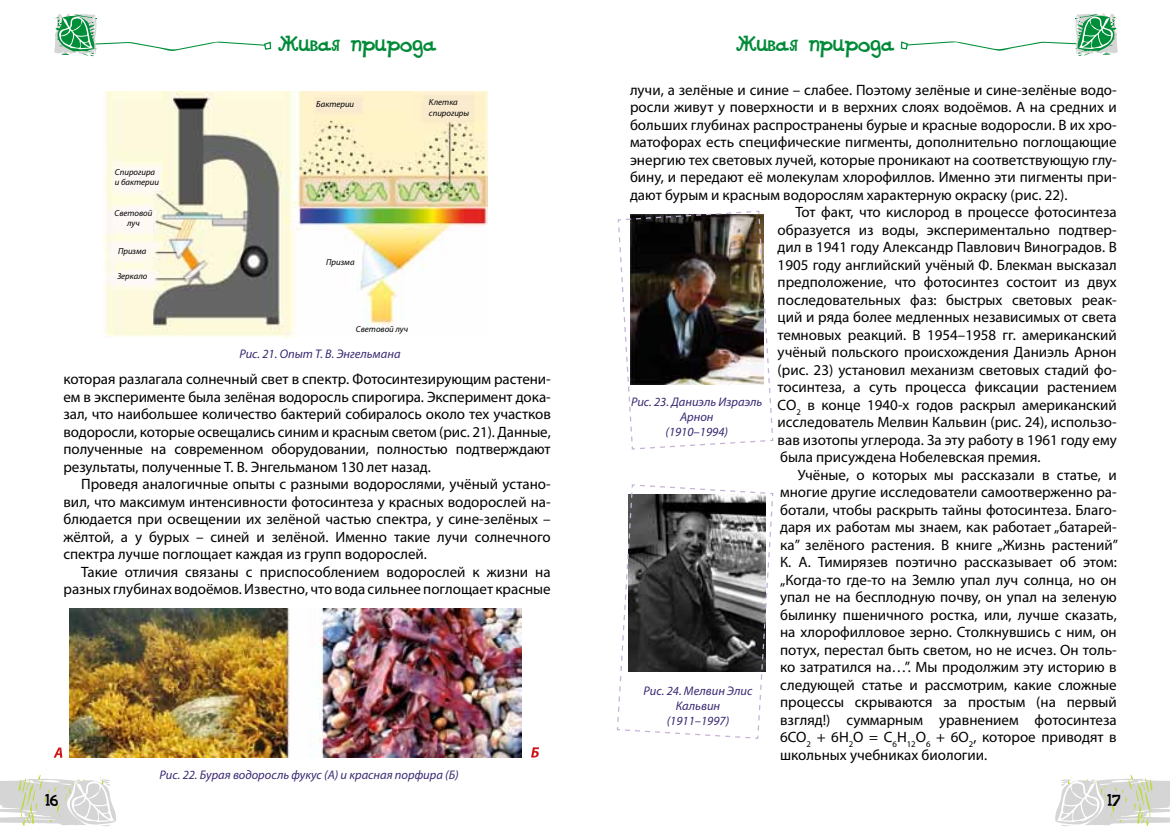
<style>
.page{position:relative;width:1170px;height:833px;background:#fff}
.page>*{position:absolute;margin:0;border:0;box-sizing:border-box;transform-origin:0 0}
.t1{font:21.25px "DS Goose";color:#008a38}
.t2{font:17.5px "DS Goose";color:#000}
.t3{font:15px/17.5px "Myriad Pro";color:#000;text-align:justify}
.t4{font:italic 12.5px/15px "Myriad Pro";color:#3a2872;text-align:center}
.t5{font:italic 8.75px/10.5px "Myriad Pro";color:#000}
</style>
<div class="page">
<img style="left:104px;top:91px;width:383px;height:247px">
<svg style="left:531px;top:747px;width:8px;height:10px"></svg>
<svg style="left:54px;top:747px;width:8px;height:10px"></svg>
<img style="left:69px;top:608px;width:452px;height:149px">
<img style="left:617px;top:210px;width:157px;height:240px">
<svg style="left:616px;top:484px;width:158px;height:255px"></svg>
<svg style="left:1055px;top:775px;width:114px;height:51px"></svg>
<svg style="left:0;top:775px;width:116px;height:51px"></svg>
<svg style="left:900px;top:13px;width:217px;height:43px"></svg>
<svg style="left:54px;top:14px;width:218px;height:42px"></svg>
<h1 class="t1" style="left:278px;top:31px;width:160px">Живая природа</h1>
<h1 class="t1" style="left:736px;top:31px;width:160px">Живая природа</h1>
<p class="t5" style="left:115px;top:167px;width:46px">Спирогира и бактерии</p>
<p class="t5" style="left:114px;top:207px;width:39px;text-align:center">Световой луч</p>
<p class="t5" style="left:118px;top:245px;width:30px">Призма</p>
<p class="t5" style="left:117px;top:271px;width:32px">Зеркало</p>
<p class="t5" style="left:316px;top:99px;width:39px">Бактерии</p>
<p class="t5" style="left:429px;top:97px;width:42px">Клетка спирогиры</p>
<p class="t5" style="left:326px;top:257px;width:30px">Призма</p>
<p class="t5" style="left:356px;top:324px;width:54px">Световой луч</p>
<p class="t4" style="left:239px;top:346px;width:163px">Рис. 21. Опыт Т. В. Энгельмана</p>
<p class="t3" style="left:63px;top:370px;width:489px">которая разлагала солнечный свет в спектр. Фотосинтезирующим растени&shy;ем в эксперименте была зелёная водоросль спирогира. Эксперимент дока&shy;зал, что наибольшее количество бактерий собиралось около тех участков водоросли, которые освещались синим и красным светом (рис. 21). Данные, полученные на современном оборудовании, полностью подтверждают результаты, полученные Т. В. Энгельманом 130 лет назад.</p>
<p class="t3" style="left:63px;top:475px;width:489px;text-indent:18px">Проведя аналогичные опыты с разными водорослями, учёный устано&shy;вил, что максимум интенсивности фотосинтеза у красных водорослей на&shy;блюдается при освещении их зелёной частью спектра, у сине-зелёных – жёлтой, а у бурых – синей и зелёной. Именно такие лучи солнечного спектра лучше поглощает каждая из групп водорослей.</p>
<p class="t3" style="left:63px;top:562px;width:489px;text-align:right">Такие отличия связаны с приспособлением водорослей к жизни на разных глубинах водоёмов. Известно, что вода сильнее поглощает красные</p>
<p class="t4" style="left:159px;top:766px;width:301px">Рис. 22. Бурая водоросль фукус (А) и красная порфира (Б)</p>
<p class="t3" style="left:630px;top:81px;width:488px">лучи, а зелёные и синие – слабее. Поэтому зелёные и сине-зелёные водо-</p>
<p class="t3" style="left:630px;top:98px;width:488px">росли живут у поверхности и в верхних слоях водоёмов. А на средних и</p>
<p class="t3" style="left:630px;top:116px;width:488px">больших глубинах распространены бурые и красные водоросли. В их хро-</p>
<p class="t3" style="left:630px;top:133px;width:488px">матофорах есть специфические пигменты, дополнительно поглощающие</p>
<p class="t3" style="left:630px;top:151px;width:488px">энергию тех световых лучей, которые проникают на соответствующую глу-</p>
<p class="t3" style="left:630px;top:168px;width:488px">бину, и передают её молекулам хлорофиллов. Именно эти пигменты при-</p>
<p class="t3" style="left:630px;top:186px;width:439px">дают бурым и красным водорослям характерную окраску (рис. 22).</p>
<p class="t3" style="left:795px;top:203px;width:323px">Тот факт, что кислород в процессе фотосинтеза</p>
<p class="t3" style="left:777px;top:221px;width:340px">образуется из воды, экспериментально подтвер-</p>
<p class="t3" style="left:777px;top:238px;width:340px">дил в 1941 году Александр Павлович Виноградов. В</p>
<p class="t3" style="left:777px;top:256px;width:340px">1905 году английский учёный Ф. Блекман высказал</p>
<p class="t3" style="left:777px;top:273px;width:340px">предположение, что фотосинтез состоит из двух</p>
<p class="t3" style="left:777px;top:291px;width:340px">последовательных фаз: быстрых световых реак-</p>
<p class="t3" style="left:777px;top:308px;width:340px">ций и ряда более медленных независимых от света</p>
<p class="t3" style="left:777px;top:326px;width:340px">темновых реакций. В 1954–1958 гг. американский</p>
<p class="t3" style="left:777px;top:343px;width:340px">учёный польского происхождения Даниэль Арнон</p>
<p class="t3" style="left:777px;top:361px;width:340px">(рис. 23) установил механизм световых стадий фо-</p>
<p class="t3" style="left:777px;top:378px;width:340px">тосинтеза, а суть процесса фиксации растением</p>
<p class="t3" style="left:777px;top:396px;width:340px">СО<sub>2</sub> в конце 1940-х годов раскрыл американский</p>
<p class="t3" style="left:777px;top:413px;width:340px">исследователь Мелвин Кальвин (рис. 24), использо-</p>
<p class="t3" style="left:777px;top:431px;width:340px">вав изотопы углерода. За эту работу в 1961 году ему</p>
<p class="t3" style="left:780px;top:448px;width:262px">была присуждена Нобелевская премия.</p>
<p class="t3" style="left:797px;top:466px;width:320px">Учёные, о которых мы рассказали в статье, и</p>
<p class="t3" style="left:780px;top:483px;width:338px">многие другие исследователи самоотверженно ра-</p>
<p class="t3" style="left:780px;top:501px;width:338px">ботали, чтобы раскрыть тайны фотосинтеза. Благо-</p>
<p class="t3" style="left:780px;top:518px;width:338px">даря их работам мы знаем, как работает „батарей-</p>
<p class="t3" style="left:780px;top:536px;width:339px">ка” зелёного растения. В книге „Жизнь растений”</p>
<p class="t3" style="left:780px;top:553px;width:338px">К. А. Тимирязев поэтично рассказывает об этом:</p>
<p class="t3" style="left:780px;top:571px;width:338px">„Когда-то где-то на Землю упал луч солнца, но он</p>
<p class="t3" style="left:780px;top:588px;width:338px">упал не на бесплодную почву, он упал на зеленую</p>
<p class="t3" style="left:780px;top:606px;width:338px">былинку пшеничного ростка, или, лучше сказать,</p>
<p class="t3" style="left:780px;top:623px;width:338px">на хлорофилловое зерно. Столкнувшись с ним, он</p>
<p class="t3" style="left:780px;top:641px;width:338px">потух, перестал быть светом, но не исчез. Он толь-</p>
<p class="t3" style="left:780px;top:658px;width:338px">ко затратился на…”. Мы продолжим эту историю в</p>
<p class="t3" style="left:780px;top:676px;width:338px">следующей статье и рассмотрим, какие сложные</p>
<p class="t3" style="left:780px;top:693px;width:338px">процессы скрываются за простым (на первый</p>
<p class="t3" style="left:780px;top:711px;width:338px">взгляд!) суммарным уравнением фотосинтеза</p>
<p class="t3" style="left:780px;top:728px;width:338px">6СО<sub>2</sub> + 6Н<sub>2</sub>О = С<sub>6</sub>Н<sub>12</sub>О<sub>6</sub> + 6О<sub>2</sub>, которое приводят в</p>
<p class="t3" style="left:780px;top:746px;width:209px">школьных учебниках биологии.</p>
<p class="t4" style="left:631px;top:394px;width:133px">Рис. 23. Даниэль Израэль<br>Арнон<br>(1910–1994)</p>
<p class="t4" style="left:643px;top:683px;width:110px">Рис. 24. Мелвин Элис<br>Кальвин (1911–1997)</p>
<p class="t2" style="left:45px;top:789px;width:15px">16</p>
<p class="t2" style="left:1107px;top:789px;width:15px">17</p>
</div>
